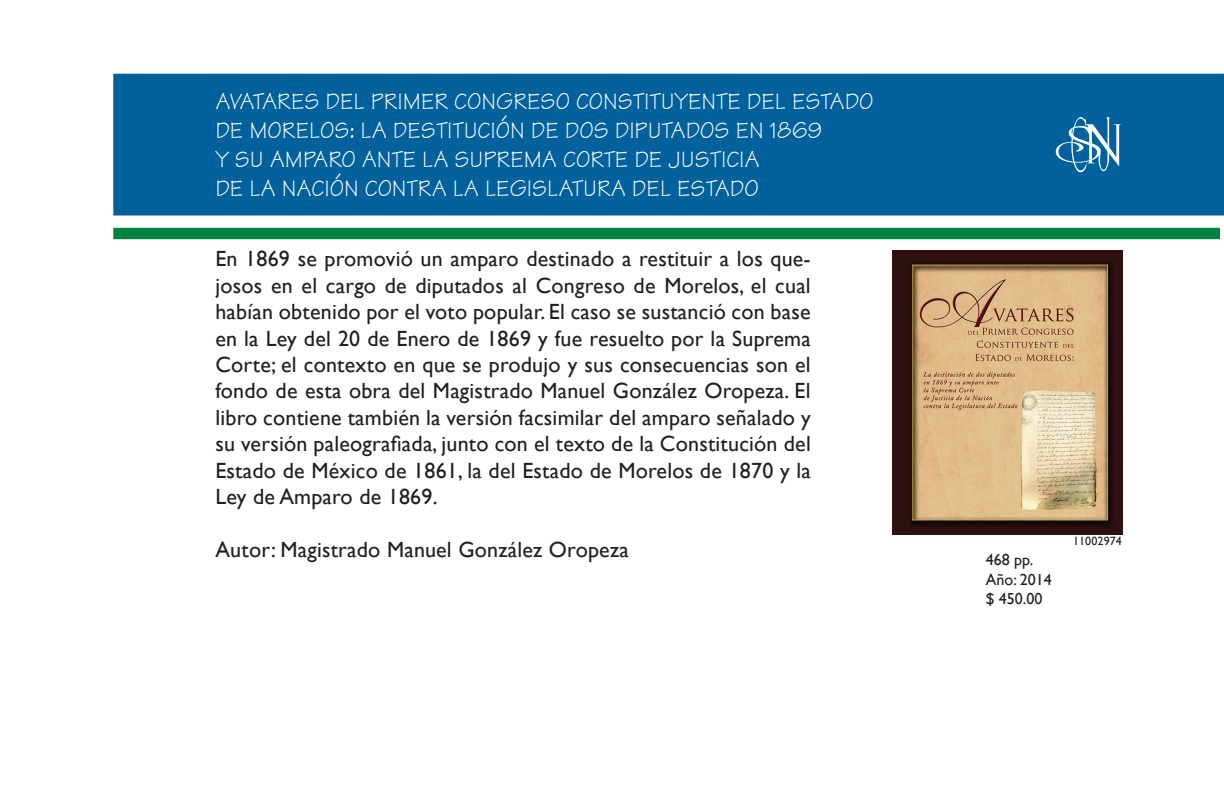
<style>
.page{position:relative;width:1224px;height:792px;background:#fff}
.page>*{position:absolute;margin:0;border:0;box-sizing:border-box;transform-origin:0 0}
.t1{font:24px/28.8px "Technical Plain";color:#fff}
.t2{font:22px/26.4px "Gill Sans";letter-spacing:.01em;color:#231f20;text-align:justify}
.t3{font:16px/19.2px "Gill Sans";color:#231f20}
.t4{font:12px "Gill Sans";letter-spacing:.01em;color:#231f20}
</style>
<div class="page">
<div style="left:113px;top:74px;width:1111px;height:142px;background:#00619d;border:2px solid #00619d"></div>
<div style="left:113px;top:228px;width:1107px;height:11px;background:#008341"></div>
<svg style="left:1056px;top:117px;width:66px;height:55px"></svg>
<img style="left:893px;top:251px;width:229px;height:284px">
<p class="t1" style="left:215px;top:87px;width:660px">AVATARES DEL PRIMER CONGRESO CONSTITUYENTE DEL ESTADO DE MORELOS: LA DESTITUCIÓN DE DOS DIPUTADOS EN 1869<br>Y SU AMPARO ANTE LA SUPREMA CORTE DE JUSTICIA<br>DE LA NACIÓN CONTRA LA LEGISLATURA DEL ESTADO</p>
<p class="t2" style="left:215px;top:246px;width:597px">En 1869 se promovió un amparo destinado a restituir a los que&shy;josos en el cargo de diputados al Congreso de Morelos, el cual habían obtenido por el voto popular. El caso se sustanció con base en la Ley del 20 de Enero de 1869 y fue resuelto por la Suprema Corte; el contexto en que se produjo y sus consecuencias son el fondo de esta obra del Magistrado Manuel González Oropeza. El libro contiene también la versión facsimilar del amparo señalado y su versión paleografiada, junto con el texto de la Constitución del Estado de México de 1861, la del Estado de Morelos de 1870 y la Ley de Amparo de 1869.</p>
<p class="t2" style="left:215px;top:537px;width:415px">Autor: Magistrado Manuel González Oropeza</p>
<p class="t3" style="left:986px;top:551px;width:67px">468 pp.<br>Año: 2014 $ 450.00</p>
<p class="t4" style="left:1073px;top:534px;width:50px">11002974</p>
</div>
